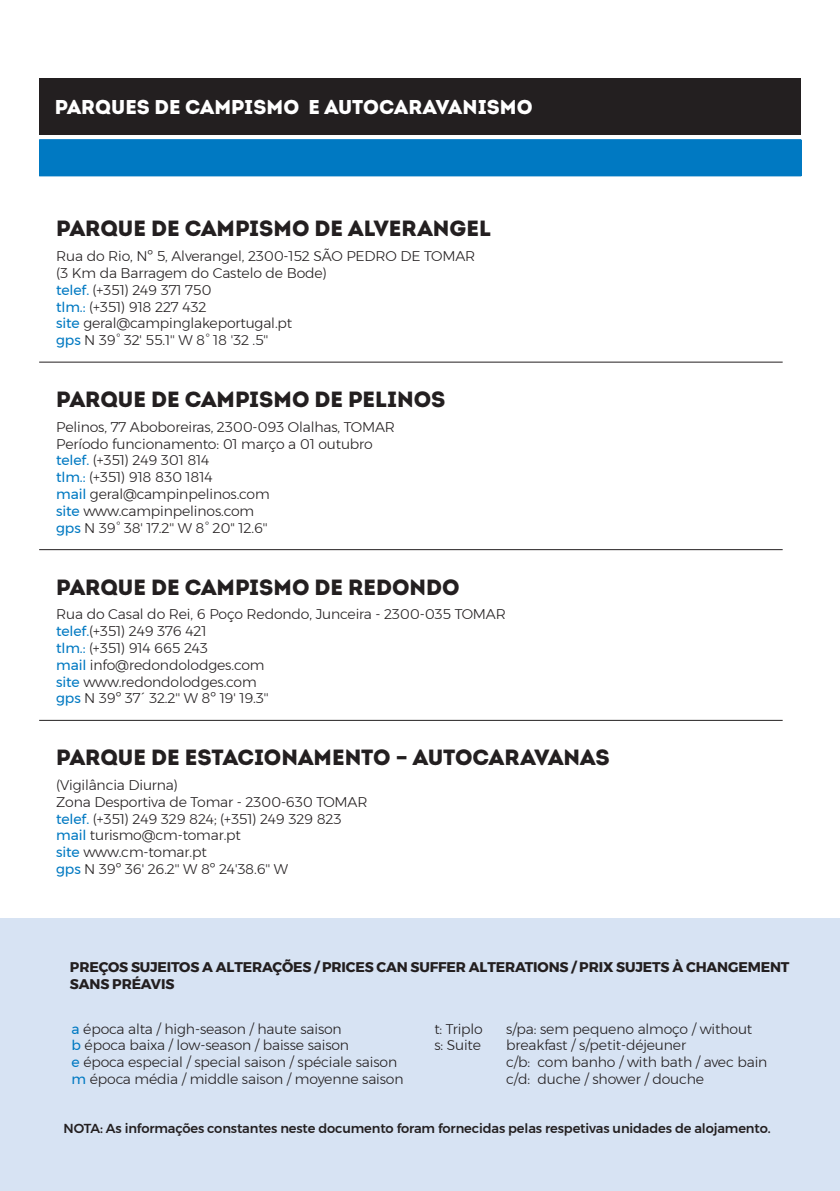
<style>
.page{position:relative;width:840px;height:1191px;background:#fff}
.page>*{position:absolute;margin:0;border:0;box-sizing:border-box;transform-origin:0 0}
.t1{font:22px "Intro Black Caps";color:#231f20}
.t2{font:20px "Intro Black Caps";letter-spacing:.005em;color:#fff}
.t3{font:300 14px/16.8px "Montserrat";letter-spacing:-.01em;color:#231f20}
.t4{font:700 14px/16.8px "Montserrat";letter-spacing:-.01em;color:#231f20}
.t5{font:500 13px "Montserrat";letter-spacing:-.01em;color:#231f20}
.s1{font-weight:400;color:#0079c2}
</style>
<div class="page">
<div style="left:0;top:918px;width:839px;height:273px;background:#d7e3f3"></div>
<hr style="left:39px;top:362px;width:743px;height:1px;background:#231f20">
<hr style="left:39px;top:549px;width:743px;height:1px;background:#231f20">
<hr style="left:39px;top:720px;width:743px;height:1px;background:#231f20">
<div style="left:39px;top:140px;width:761px;height:35px;background:#0079c2"></div>
<hr style="left:39px;top:139px;width:761px;height:2px;background:#0079c2">
<hr style="left:39px;top:174px;width:761px;height:2px;background:#0079c2">
<div style="left:40px;top:78px;width:760px;height:57px;background:#231f20"></div>
<h2 class="t2" style="left:55px;top:94px;width:479px">PARQUES DE CAMPISMO E AUTOCARAVANISMO</h2>
<h1 class="t1" style="left:56px;top:214px;width:436px">PARQUE DE CAMPISMO DE ALVERANGEL</h1>
<p class="t3" style="left:56px;top:247px;width:420px">Rua do Rio, Nº 5, Alverangel, 2300-152 SÃO PEDRO DE TOMAR (3 Km da Barragem do Castelo de Bode)<br><span class="s1">telef.</span> (+351) 249 371 750<br><span class="s1">tlm.:</span> (+351) 918 227 432<br><span class="s1">site</span> geral@campinglakeportugal.pt<br><span class="s1">gps</span> N 39° 32' 55.1'' W 8° 18 '32 .5''</p>
<h1 class="t1" style="left:56px;top:385px;width:390px">PARQUE DE CAMPISMO DE PELINOS</h1>
<p class="t3" style="left:56px;top:418px;width:340px">Pelinos, 77 Aboboreiras, 2300-093 Olalhas, TOMAR Período funcionamento: 01 março a 01 outubro <span class="s1">telef.</span> (+351) 249 301 814<br><span class="s1">tlm.:</span> (+351) 918 830 1814<br><span class="s1">mail</span> geral@campinpelinos.com<br><span class="s1">site</span> www.campinpelinos.com<br><span class="s1">gps</span> N 39° 38' 17.2'' W 8° 20'' 12.6''</p>
<h1 class="t1" style="left:56px;top:572px;width:405px">PARQUE DE CAMPISMO DE REDONDO</h1>
<p class="t3" style="left:56px;top:606px;width:451px">Rua do Casal do Rei, 6 Poço Redondo, Junceira - 2300-035 TOMAR <span class="s1">telef.</span>(+351) 249 376 421<br><span class="s1">tlm.:</span> (+351) 914 665 243<br><span class="s1">mail</span> info@redondolodges.com<br><span class="s1">site</span> www.redondolodges.com<br><span class="s1">gps</span> N 39º 37´ 32.2'' W 8º 19' 19.3''</p>
<h1 class="t1" style="left:56px;top:743px;width:555px">PARQUE DE ESTACIONAMENTO – AUTOCARAVANAS</h1>
<p class="t3" style="left:56px;top:776px;width:313px">(Vigilância Diurna)<br>Zona Desportiva de Tomar - 2300-630 TOMAR <span class="s1">telef.</span> (+351) 249 329 824; (+351) 249 329 823 <span class="s1">mail</span> turismo@cm-tomar.pt<br><span class="s1">site</span> www.cm-tomar.pt<br><span class="s1">gps</span> N 39º 36' 26.2'' W 8º 24'38.6'' W</p>
<p class="t4" style="left:70px;top:958px;width:720px">PREÇOS SUJEITOS A ALTERAÇÕES / PRICES CAN SUFFER ALTERATIONS / PRIX SUJETS À CHANGEMENT<br>SANS PRÉAVIS</p>
<p class="t3" style="left:71px;top:1020px;width:333px"><span class="s1">a</span> época alta / high-season / haute saison<br><span class="s1">b</span> época baixa / low-season / baisse saison<br><span class="s1">e</span> época especial / special saison / spéciale saison <span class="s1">m</span> época média / middle saison / moyenne saison</p>
<p class="t3" style="left:434px;top:1020px;width:50px">t: triplo s: suite</p>
<p class="t3" style="left:506px;top:1020px;width:262px">s/pa: sem pequeno almoço / without breakfast / s/petit-déjeuner<br>c/b: com banho / with bath / avec bain c/d: duche / shower / douche</p>
<p class="t5" style="left:63px;top:1118px;width:10px">nota</p>
<p class="t5" style="left:100px;top:1118px;width:671px">: As informações constantes neste documento foram fornecidas pelas respetivas unidades de alojamento.</p>
</div>
